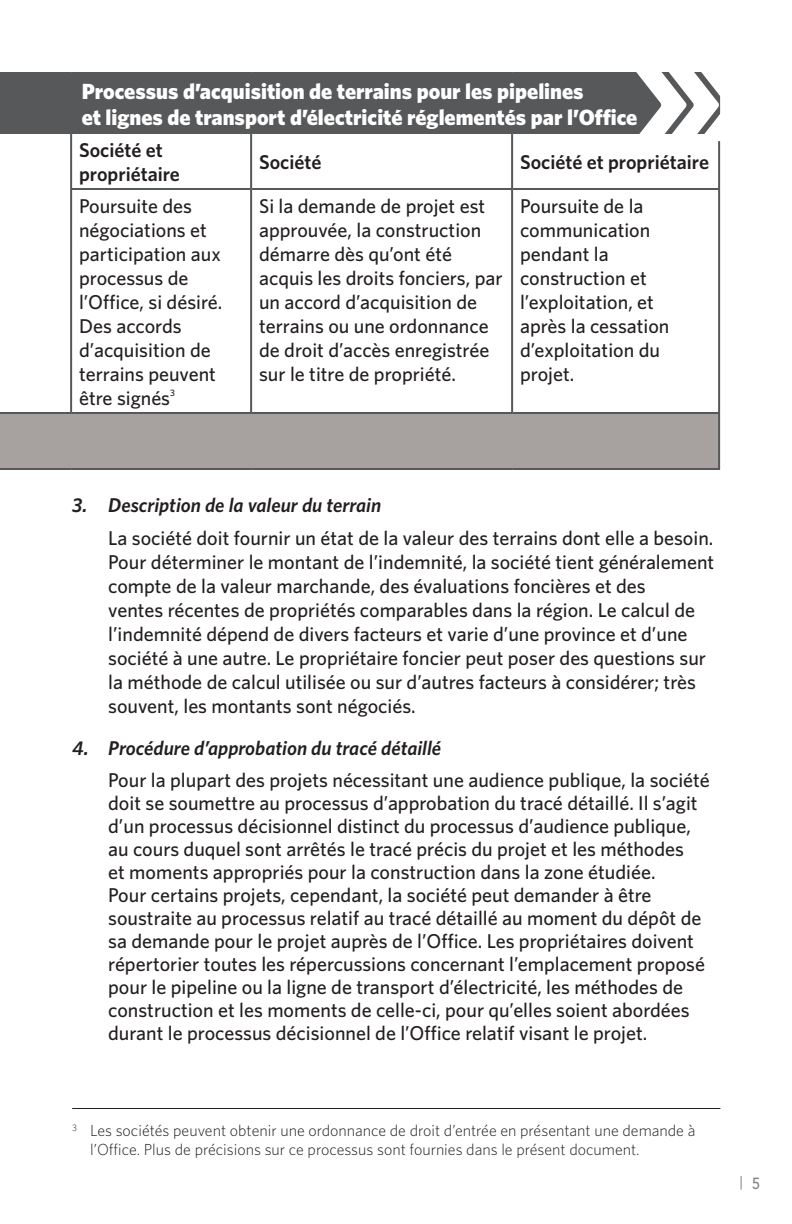
<style>
.page{position:relative;width:792px;height:1224px;background:#fff}
.page>*{position:absolute;margin:0;border:0;box-sizing:border-box;transform-origin:0 0}
.t1{font:900 22px/26.4px "Whitney";color:#fff}
.BODY1{font:500 20px/24px "Whitney";color:#231f20}
.t2{font:italic 600 20px "Whitney";color:#231f20}
.t3{font:600 20px/24px "Whitney";color:#231f20}
.t4{font:300 16px/19.2px "Whitney";color:#231f20}
.t5{font:500 16px "Avenir LT Std";color:#808285;scale:.9 1}
.t6{font:500 9.4px "Whitney";color:#231f20}
</style>
<div class="page">
<svg style="left:741px;top:1176px;width:1px;height:14px"></svg>
<div style="left:0;top:73px;width:719px;height:60px;background:#57585a"></div>
<div style="left:0;top:413px;width:719px;height:56px;background:#a7a2a0"></div>
<hr style="left:0;top:72px;width:71px;height:2px;background:#57585a">
<hr style="left:71px;top:72px;width:180px;height:2px;background:#57585a">
<hr style="left:251px;top:72px;width:261px;height:2px;background:#57585a">
<hr style="left:512px;top:72px;width:208px;height:2px;background:#57585a">
<hr style="left:718px;top:414px;width:2px;height:54px;background:#57585a">
<hr style="left:0;top:468px;width:71px;height:2px;background:#57585a">
<hr style="left:71px;top:468px;width:180px;height:2px;background:#57585a">
<hr style="left:251px;top:468px;width:261px;height:2px;background:#57585a">
<hr style="left:512px;top:468px;width:208px;height:2px;background:#57585a">
<hr style="left:0;top:132px;width:71px;height:2px;background:#57585a">
<hr style="left:70px;top:188px;width:181px;height:2px;background:#57585a">
<hr style="left:251px;top:188px;width:261px;height:2px;background:#57585a">
<hr style="left:512px;top:188px;width:208px;height:2px;background:#57585a">
<hr style="left:0;top:412px;width:71px;height:2px;background:#57585a">
<hr style="left:71px;top:132px;width:180px;height:2px;background:#57585a">
<hr style="left:70px;top:134px;width:2px;height:54px;background:#57585a">
<hr style="left:251px;top:132px;width:261px;height:2px;background:#57585a">
<hr style="left:250px;top:134px;width:2px;height:54px;background:#57585a">
<hr style="left:512px;top:132px;width:208px;height:2px;background:#57585a">
<hr style="left:511px;top:134px;width:2px;height:54px;background:#57585a">
<hr style="left:718px;top:134px;width:2px;height:54px;background:#57585a">
<hr style="left:70px;top:190px;width:2px;height:222px;background:#57585a">
<hr style="left:250px;top:190px;width:2px;height:222px;background:#57585a">
<hr style="left:511px;top:190px;width:2px;height:222px;background:#57585a">
<hr style="left:718px;top:190px;width:2px;height:222px;background:#57585a">
<hr style="left:71px;top:412px;width:180px;height:2px;background:#57585a">
<hr style="left:251px;top:412px;width:261px;height:2px;background:#57585a">
<hr style="left:512px;top:412px;width:208px;height:2px;background:#57585a">
<hr style="left:72px;top:1108px;width:648px;height:1px;background:#231f20">
<svg style="left:636px;top:72px;width:85px;height:69px"></svg>
<p class="t1" style="left:82px;top:77px;width:557px">Processus d’acquisition de terrains pour les pipelines<br>et lignes de transport d’électricité réglementés par l’Office</p>
<p class="t3" style="left:79px;top:138px;width:102px">Société et propriétaire</p>
<p class="BODY1" style="left:79px;top:194px;width:145px">Poursuite des négociations et participation aux processus de l’Office, si désiré.<br>Des accords d’acquisition de terrains peuvent être signés</p>
<p class="t6" style="left:170px;top:386px;width:6px">3</p>
<p class="t3" style="left:259px;top:150px;width:64px">Société</p>
<p class="t3" style="left:520px;top:150px;width:190px">Société et propriétaire</p>
<p class="BODY1" style="left:259px;top:194px;width:245px">Si la demande de projet est approuvée, la construction démarre dès qu’ont été acquis les droits fonciers, par un accord d’acquisition de terrains ou une ordonnance de droit d’accès enregistrée sur le titre de propriété.</p>
<p class="BODY1" style="left:520px;top:194px;width:151px">Poursuite de la communication pendant la construction et l’exploitation, et après la cessation d’exploitation du projet.</p>
<p class="t2" style="left:72px;top:492px;width:311px">3. Description de la valeur du terrain</p>
<p class="BODY1" style="left:108px;top:526px;width:608px">La société doit fournir un état de la valeur des terrains dont elle a besoin.<br>Pour déterminer le montant de l’indemnité, la société tient généralement compte de la valeur marchande, des évaluations foncières et des<br>ventes récentes de propriétés comparables dans la région. Le calcul de l’indemnité dépend de divers facteurs et varie d’une province et d’une société à une autre. Le propriétaire foncier peut poser des questions sur la méthode de calcul utilisée ou sur d’autres facteurs à considérer; très souvent, les montants sont négociés.</p>
<p class="t2" style="left:72px;top:735px;width:371px">4. Procédure d’approbation du tracé détaillé</p>
<p class="BODY1" style="left:108px;top:768px;width:603px;line-height:23px">Pour la plupart des projets nécessitant une audience publique, la société doit se soumettre au processus d’approbation du tracé détaillé. Il s’agit d’un processus décisionnel distinct du processus d’audience publique, au cours duquel sont arrêtés le tracé précis du projet et les méthodes<br>et moments appropriés pour la construction dans la zone étudiée.<br>Pour certains projets, cependant, la société peut demander à être soustraite au processus relatif au tracé détaillé au moment du dépôt de sa demande pour le projet auprès de l’Office. Les propriétaires doivent répertorier toutes les répercussions concernant l’emplacement proposé pour le pipeline ou la ligne de transport d’électricité, les méthodes de construction et les moments de celle-ci, pour qu’elles soient abordées durant le processus décisionnel de l’Office relatif visant le projet.</p>
<p class="t4" style="left:90px;top:1120px;width:607px;text-indent:-18px"><sup>3</sup> Les sociétés peuvent obtenir une ordonnance de droit d’entrée en présentant une demande à l’Office. Plus de précisions sur ce processus sont fournies dans le présent document.</p>
<p class="t5" style="left:752px;top:1174px;width:10px">5</p>
</div>
